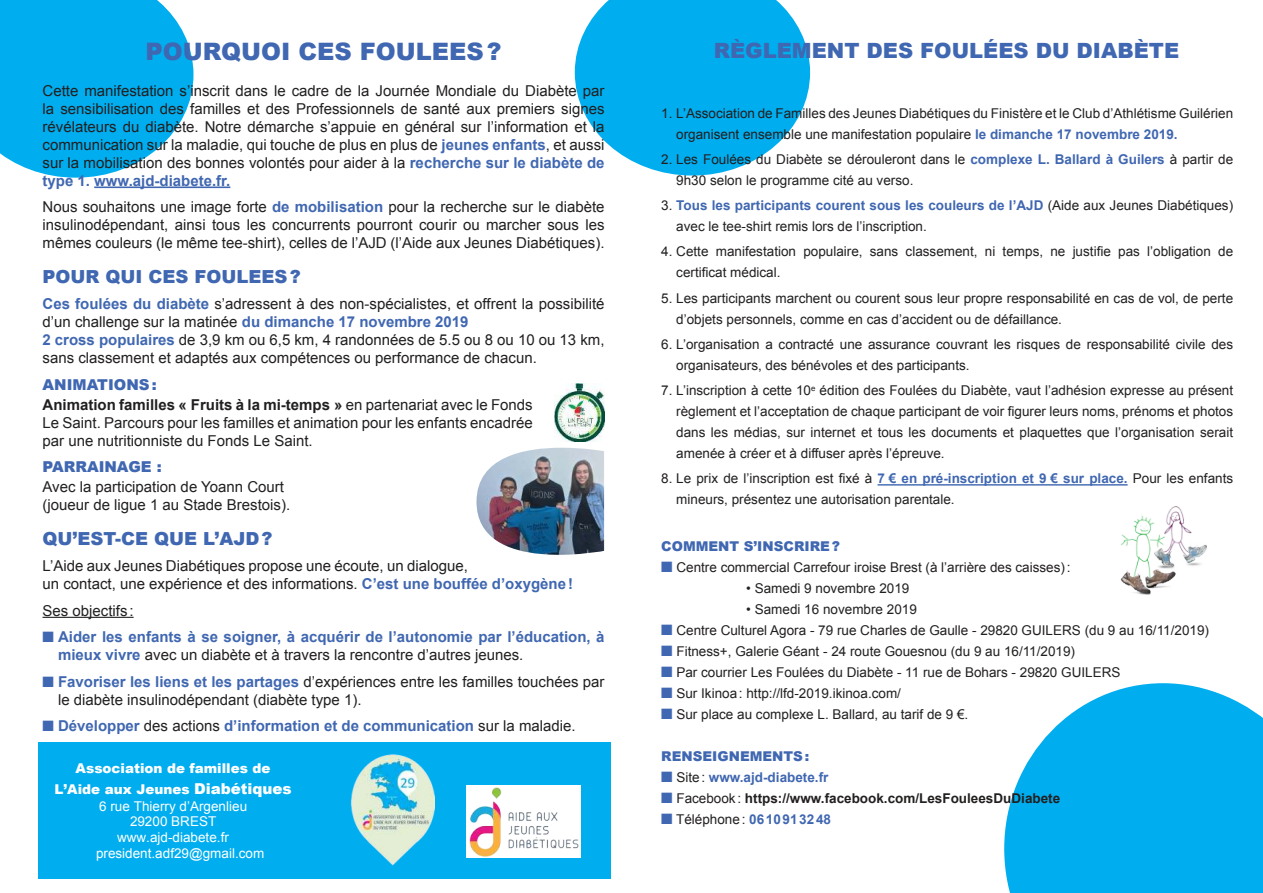
<style>
.page{position:relative;width:1263px;height:893px;background:#fff}
.page>*{position:absolute;margin:0;border:0;box-sizing:border-box;transform-origin:0 0}
.t1{font:900 24px "Arial";color:#4067b1}
.t2{font:900 21px "Arial";color:#4067b1}
.t3{font:900 18px "Arial";color:#4067b1}
.t4{font:15px/18px "Arial";color:#221f1f}
.t5{font:700 15px/18px "Arial";color:#4067b1}
.t6{font:700 15px/20.1px "Arial";color:#221f1f}
.t7{font:900 15px "Arial";color:#4067b1}
.t8{font:13.5px/21px "Arial";color:#221f1f}
.t9{font:13.5px "Arial";color:#fff}
.t10{font:700 13.5px "Arial";color:#221f1f}
.t11{font:900 13.5px/20.5px "Arial";color:#fff;text-align:center}
.t12{font:900 13.5px "Arial";color:#4067b1}
.t13{font:700 13.5px "Arial";color:#4067b1}
.s1{font-weight:700;color:#4067b1}
.s2{font-weight:900;color:#4067b1}
.s3{font-weight:400}
.s4{font-weight:400;color:#221f1f}
.s5{color:#4067b1}
.s6{font-size:15px}
</style>
<div class="page">
<img style="left:1167px;top:506px;width:22px;height:24px">
<img style="left:1121px;top:515px;width:46px;height:53px">
<img style="left:1142px;top:564px;width:34px;height:25px">
<img style="left:1120px;top:568px;width:31px;height:27px">
<img style="left:1149px;top:569px;width:27px;height:2px">
<img style="left:1149px;top:530px;width:58px;height:39px">
<svg style="left:1004px;top:683px;width:259px;height:210px;fill:#00adef"></svg>
<svg style="left:575px;top:0;width:235px;height:176px"></svg>
<div style="left:39px;top:742px;width:572px;height:137px;background:#00adef"></div>
<div style="left:466px;top:786px;width:115px;height:72px;background:#fff"></div>
<img style="left:469px;top:787px;width:110px;height:70px">
<img style="left:350px;top:754px;width:84px;height:112px">
<svg style="left:0;top:0;width:193px;height:178px"></svg>
<hr style="left:94px;top:187px;width:136px;height:1px;background:#4067b1">
<hr style="left:43px;top:617px;width:91px;height:1px;background:#221f1f">
<img style="left:554px;top:384px;width:50px;height:57px">
<hr style="left:877px;top:484px;width:251px;height:2px;background:#4067b1">
<img style="left:476px;top:448px;width:128px;height:107px">
<h1 class="t1" style="left:146px;top:37px;width:357px">POURQUOI CES FOULEES ?</h1>
<p class="t4" style="left:43px;top:83px;width:564px;text-align:justify">Cette manifestation s’inscrit dans le cadre de la Journée Mondiale du Diabète par la sensibilisation des familles et des Professionnels de santé aux premiers signes révélateurs du diabète. Notre démarche s’appuie en général sur l’information et la communication sur la maladie, qui touche de plus en plus de <span class="s1">jeunes enfants</span>, et aussi sur la mobilisation des bonnes volontés pour aider à la <span class="s1">recherche sur le diabète de type 1. www.ajd-diabete.fr.</span></p>
<p class="t4" style="left:43px;top:199px;width:564px;text-align:justify">Nous souhaitons une image forte <span class="s1">de mobilisation</span> pour la recherche sur le diabète insulinodépendant, ainsi tous les concurrents pourront courir ou marcher sous les mêmes couleurs (le même tee-shirt), celles de l’AJD (l’Aide aux Jeunes Diabétiques).</p>
<h3 class="t3" style="left:43px;top:266px;width:260px">POUR QUI CES FOULEES ?</h3>
<p class="t4" style="left:43px;top:296px;width:564px"><span class="s1">Ces foulées du diabète</span> s’adressent à des non-spécialistes, et offrent la possibilité d’un challenge sur la matinée <span class="s1">du dimanche 17 novembre 2019<br>2 cross populaires</span> de 3,9 km ou 6,5 km, 4 randonnées de 5.5 ou 8 ou 10 ou 13 km, sans classement et adaptés aux compétences ou performance de chacun.</p>
<p class="t6" style="left:43px;top:376px;width:492px"><span class="s2">ANIMATIONS :<br></span>Animation familles « Fruits à la mi-temps » <span class="s3">en partenariat avec le Fonds</span></p>
<p class="t4" style="left:43px;top:415px;width:492px">Le Saint. Parcours pour les familles et animation pour les enfants encadrée par une nutritionniste du Fonds Le Saint.</p>
<p class="t7" style="left:43px;top:458px;width:121px">PARRAINAGE :</p>
<p class="t4" style="left:43px;top:479px;width:249px">Avec la participation de Yoann Court (joueur de ligue 1 au Stade Brestois).</p>
<h3 class="t3" style="left:43px;top:528px;width:232px">QU’EST-CE QUE L’AJD ?</h3>
<p class="t4" style="left:43px;top:558px;width:532px">L’Aide aux Jeunes Diabétiques propose une écoute, un dialogue,<br>un contact, une expérience et des informations. <span class="s1">C’est une bouffée d’oxygène !</span></p>
<p class="t4" style="left:43px;top:603px;width:93px">Ses objectifs :</p>
<p class="t5" style="left:58px;top:629px;width:548px;text-indent:-16px">■ Aider les enfants à se soigner, à acquérir de l’autonomie par l’éducation, à mieux vivre <span class="s4">avec un diabète et à travers la rencontre d’autres jeunes.</span></p>
<p class="t4" style="left:58px;top:674px;width:548px;text-indent:-16px"><span class="s5">■</span> <span class="s1">Favoriser les liens et les partages</span> d’expériences entre les familles touchées par le diabète insulinodépendant (diabète type 1).</p>
<p class="t5" style="left:43px;top:718px;width:535px">■ Développer <span class="s4">des actions</span> d’information et de communication <span class="s4">sur la maladie.</span></p>
<p class="t11" style="left:55px;top:759px;width:239px">Association de familles de<br>L’Aide aux Jeunes <span class="s6">Diabétiques</span></p>
<p class="t9" style="left:99px;top:801px;width:149px">6 rue Thierry d’Argenlieu</p>
<p class="t9" style="left:130px;top:817px;width:88px">29200 BREST</p>
<p class="t9" style="left:117px;top:832px;width:113px">www.ajd-diabete.fr</p>
<p class="t9" style="left:96px;top:848px;width:170px">president.adf29@gmail.com</p>
<h2 class="t2" style="left:714px;top:38px;width:467px">RÈGLEMENT DES FOULÉES DU DIABÈTE</h2>
<p class="t8" style="left:676px;top:104px;width:558px;text-indent:-15px">1. L’Association de Familles des Jeunes Diabétiques du Finistère et le Club d’Athlétisme Guilérien organisent ensemble une manifestation populaire <span class="s1">le dimanche 17 novembre 2019.</span></p>
<p class="t8" style="left:676px;top:150px;width:558px;text-indent:-15px">2. Les Foulées du Diabète se dérouleront dans le <span class="s1">complexe L. Ballard à Guilers</span> à partir de<br>9h30 selon le programme cité au verso.</p>
<p class="t8" style="left:676px;top:196px;width:558px;text-indent:-15px">3. <span class="s1">Tous les participants courent sous les couleurs de l’AJD</span> (Aide aux Jeunes Diabétiques) avec le tee-shirt remis lors de l’inscription.</p>
<p class="t8" style="left:676px;top:241px;width:558px;text-indent:-15px">4. Cette manifestation populaire, sans classement, ni temps, ne justifie pas l’obligation de certificat médical.</p>
<p class="t8" style="left:676px;top:289px;width:558px;text-indent:-15px">5. Les participants marchent ou courent sous leur propre responsabilité en cas de vol, de perte d’objets personnels, comme en cas d’accident ou de défaillance.</p>
<p class="t8" style="left:676px;top:335px;width:558px;text-indent:-15px">6. L’organisation a contracté une assurance couvrant les risques de responsabilité civile des organisateurs, des bénévoles et des participants.</p>
<p class="t8" style="left:676px;top:381px;width:558px;text-align:justify;text-indent:-15px">7. L’inscription à cette 10<sup>e</sup> édition des Foulées du Diabète, vaut l’adhésion expresse au présent règlement et l’acceptation de chaque participant de voir figurer leurs noms, prénoms et photos dans les médias, sur internet et tous les documents et plaquettes que l’organisation serait amenée à créer et à diffuser après l’épreuve.</p>
<p class="t8" style="left:676px;top:468px;width:558px;text-indent:-15px">8. Le prix de l’inscription est fixé à <span class="s1">7 € en pré-inscription et 9 € sur place.</span> Pour les enfants mineurs, présentez une autorisation parentale.</p>
<p class="t12" style="left:661px;top:538px;width:180px">COMMENT S’INSCRIRE ?</p>
<p class="t8" style="left:661px;top:558px;width:411px"><span class="s5">■</span> Centre commercial Carrefour iroise Brest (à l’arrière des caisses) :</p>
<p class="t8" style="left:746px;top:579px;width:165px">• Samedi 9 novembre 2019</p>
<p class="t8" style="left:746px;top:600px;width:172px">• Samedi 16 novembre 2019</p>
<p class="t8" style="left:661px;top:621px;width:549px"><span class="s5">■</span> Centre Culturel Agora - 79 rue Charles de Gaulle - 29820 GUILERS (du 9 au 16/11/2019)</p>
<p class="t8" style="left:661px;top:642px;width:415px"><span class="s5">■</span> Fitness+, Galerie Géant - 24 route Gouesnou (du 9 au 16/11/2019)</p>
<p class="t8" style="left:661px;top:663px;width:461px"><span class="s5">■</span> Par courrier Les Foulées du Diabète - 11 rue de Bohars - 29820 GUILERS</p>
<p class="t8" style="left:661px;top:684px;width:241px"><span class="s5">■</span> Sur Ikinoa : http://lfd-2019.ikinoa.com/</p>
<p class="t8" style="left:661px;top:705px;width:309px"><span class="s5">■</span> Sur place au complexe L. Ballard, au tarif de 9 €.</p>
<p class="t12" style="left:661px;top:748px;width:149px">RENSEIGNEMENTS :</p>
<p class="t13" style="left:661px;top:772px;width:169px">■ <span class="s4">Site :</span> www.ajd-diabete.fr</p>
<p class="t10" style="left:661px;top:793px;width:400px"><span class="s5">■</span> <span class="s3">Facebook :</span> https://www.facebook.com/LesFouleesDuDiabete</p>
<p class="t8" style="left:661px;top:810px;width:171px"><span class="s5">■</span> Téléphone : <span class="s1">06 10 91 32 48</span></p>
</div>
